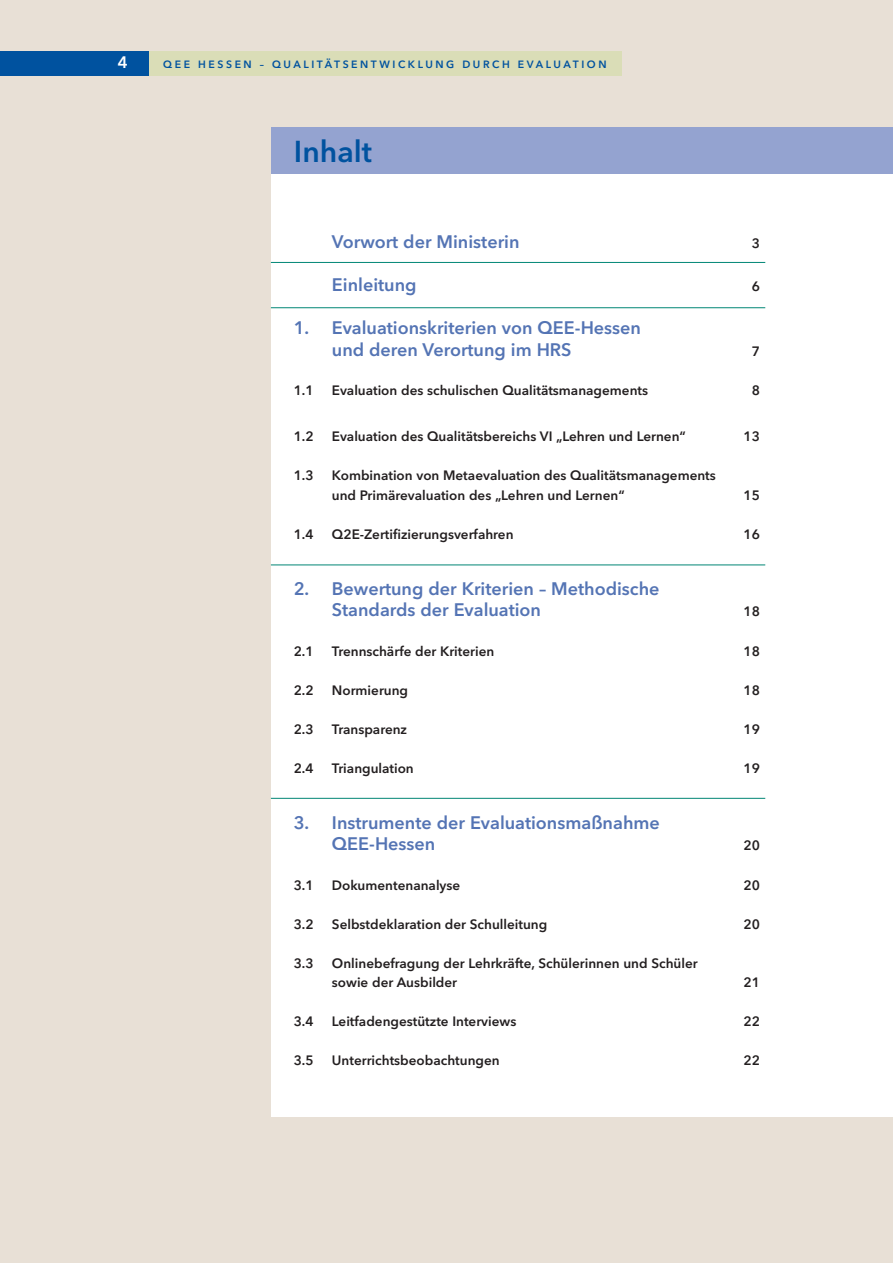
<style>
.page{position:relative;width:893px;height:1263px;background:#fff}
.page>*{position:absolute;margin:0;border:0;box-sizing:border-box;transform-origin:0 0}
.t1{font:600 30px "Avenir Next LT Pro";color:#00529f}
.t2{font:600 18px/21.6px "Avenir Next LT Pro";color:#5474b4}
.t3{font:600 16.5px "Avenir Next LT Pro";color:#fff}
.t4{font:600 13.5px/19.5px "Avenir Next LT Pro";color:#231f20}
.t5{font:600 10.5px "Avenir Next LT Pro";letter-spacing:.245em;color:#00529f}
</style>
<div class="page">
<div style="left:0;top:0;width:892px;height:1263px;background:#e8e0d6"></div>
<div style="left:271px;top:128px;width:621px;height:989px;background:#fff"></div>
<div style="left:21px;top:51px;width:600px;height:24px;background:#daddb7"></div>
<div style="left:0;top:51px;width:148px;height:24px;background:#00529f"></div>
<div style="left:271px;top:128px;width:621px;height:46px;background:#94a3d0"></div>
<hr style="left:271px;top:262px;width:494px;height:1px;background:#008675">
<hr style="left:271px;top:307px;width:494px;height:1px;background:#008675">
<hr style="left:271px;top:565px;width:494px;height:1px;background:#008675">
<hr style="left:271px;top:798px;width:494px;height:1px;background:#008675">
<p class="t3" style="left:118px;top:56px;width:12px">4</p>
<p class="t5" style="left:163px;top:60px;width:445px">QEE HESSEN – QUALITÄTSENTWICKLUNG DURCH EVALUATION</p>
<h1 class="t1" style="left:294px;top:140px;width:80px">Inhalt</h1>
<h2 class="t2" style="left:332px;top:232px;width:189px">Vorwort der Ministerin</h2>
<p class="t4" style="left:752px;top:234px;width:10px">3</p>
<h2 class="t2" style="left:332px;top:275px;width:86px">Einleitung</h2>
<p class="t4" style="left:752px;top:278px;width:10px">6</p>
<h2 class="t2" style="left:332px;top:319px;width:311px;text-indent:-38px">1. Evaluationskriterien von QEE-Hessen und deren Verortung im HRS</h2>
<p class="t4" style="left:752px;top:342px;width:10px">7</p>
<p class="t4" style="left:294px;top:382px;width:21px">1.1</p>
<p class="t4" style="left:332px;top:382px;width:318px">Evaluation des schulischen Qualitätsmanagements</p>
<p class="t4" style="left:752px;top:382px;width:10px">8</p>
<p class="t4" style="left:294px;top:428px;width:21px">1.2</p>
<p class="t4" style="left:332px;top:428px;width:355px">Evaluation des Qualitätsbereichs VI „Lehren und Lernen“</p>
<p class="t4" style="left:743px;top:428px;width:18px">13</p>
<p class="t4" style="left:294px;top:467px;width:21px">1.3</p>
<p class="t4" style="left:332px;top:467px;width:385px">Kombination von Metaevaluation des Qualitätsmanagements und Primärevaluation des „Lehren und Lernen“</p>
<p class="t4" style="left:743px;top:486px;width:18px">15</p>
<p class="t4" style="left:294px;top:525px;width:21px">1.4</p>
<p class="t4" style="left:332px;top:525px;width:183px">Q2E-Zertifizierungsverfahren</p>
<p class="t4" style="left:743px;top:525px;width:18px">16</p>
<h2 class="t2" style="left:332px;top:579px;width:329px;text-indent:-38px">2. Bewertung der Kriterien – Methodische<br>Standards der Evaluation</h2>
<p class="t4" style="left:743px;top:603px;width:18px">18</p>
<p class="t4" style="left:294px;top:642px;width:21px">2.1</p>
<p class="t4" style="left:332px;top:642px;width:164px">Trennschärfe der Kriterien</p>
<p class="t4" style="left:743px;top:642px;width:18px">18</p>
<p class="t4" style="left:294px;top:681px;width:21px">2.2</p>
<p class="t4" style="left:332px;top:681px;width:78px">Normierung</p>
<p class="t4" style="left:743px;top:681px;width:18px">18</p>
<p class="t4" style="left:294px;top:720px;width:21px">2.3</p>
<p class="t4" style="left:332px;top:720px;width:77px">Transparenz</p>
<p class="t4" style="left:743px;top:720px;width:18px">19</p>
<p class="t4" style="left:294px;top:759px;width:21px">2.4</p>
<p class="t4" style="left:332px;top:759px;width:83px">Triangulation</p>
<p class="t4" style="left:743px;top:759px;width:18px">19</p>
<h2 class="t2" style="left:332px;top:813px;width:329px;text-indent:-38px">3. Instrumente der Evaluationsmaßnahme<br>QEE-Hessen</h2>
<p class="t4" style="left:743px;top:837px;width:18px">20</p>
<p class="t4" style="left:294px;top:876px;width:21px">3.1</p>
<p class="t4" style="left:332px;top:876px;width:130px">Dokumentenanalyse</p>
<p class="t4" style="left:743px;top:876px;width:18px">20</p>
<p class="t4" style="left:294px;top:915px;width:21px">3.2</p>
<p class="t4" style="left:332px;top:915px;width:217px">Selbstdeklaration der Schulleitung</p>
<p class="t4" style="left:743px;top:915px;width:18px">20</p>
<p class="t4" style="left:294px;top:954px;width:21px">3.3</p>
<p class="t4" style="left:332px;top:954px;width:367px">Onlinebefragung der Lehrkräfte, Schülerinnen und Schüler sowie der Ausbilder</p>
<p class="t4" style="left:743px;top:974px;width:18px">21</p>
<p class="t4" style="left:294px;top:1013px;width:21px">3.4</p>
<p class="t4" style="left:332px;top:1013px;width:186px">Leitfadengestützte Interviews</p>
<p class="t4" style="left:743px;top:1013px;width:18px">22</p>
<p class="t4" style="left:294px;top:1052px;width:21px">3.5</p>
<p class="t4" style="left:332px;top:1052px;width:169px">Unterrichtsbeobachtungen</p>
<p class="t4" style="left:743px;top:1052px;width:18px">22</p>
</div>
